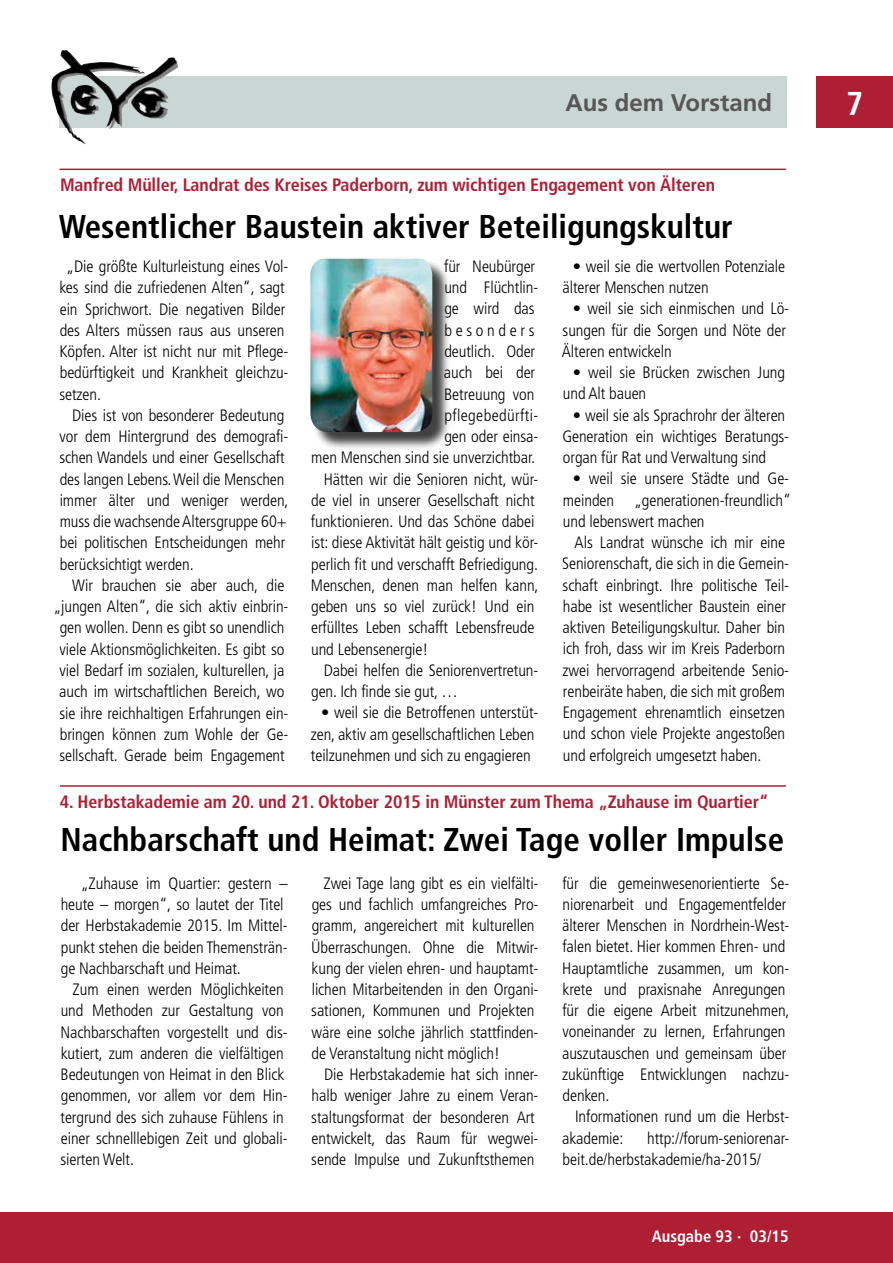
<style>
.page{position:relative;width:893px;height:1263px;background:#fff}
.page>*{position:absolute;margin:0;border:0;box-sizing:border-box;transform-origin:0 0}
.t1{font:700 condensed 33px "Frutiger";color:#000}
.t2{font:700 condensed 33px "Frutiger";color:#fff}
.t3{font:700 24px "Frutiger";color:#565656}
.t4{font:700 condensed 18px "Frutiger";letter-spacing:-.005em;color:#ae1f34}
.t5{font:300 condensed 16.5px/21.3px "Frutiger";letter-spacing:-.005em;color:#000}
.t6{font:300 condensed 16.5px "Frutiger";letter-spacing:.025em;color:#000}
.t7{font:700 condensed 16.5px "Frutiger";color:#fff}
.t8{font:300 condensed 16.5px "Frutiger";letter-spacing:.225em;color:#000}
</style>
<div class="page">
<div style="left:0;top:1212px;width:893px;height:51px;background:#ae1f34"></div>
<div style="left:816px;top:77px;width:77px;height:51px;background:#ae1f34"></div>
<div style="left:60px;top:77px;width:727px;height:51px;background:#cad6d3"></div>
<img style="left:51px;top:50px;width:20px;height:64px">
<hr style="left:60px;top:785px;width:726px;height:2px;background:#ae1f34">
<hr style="left:60px;top:169px;width:726px;height:1px;background:#ae1f34">
<div style="left:313px;top:259px;width:138px;height:192px;background:#000;opacity:.75"></div>
<img style="left:310px;top:257px;width:122px;height:175px">
<h2 class="t3" style="left:566px;top:88px;width:208px">Aus dem Vorstand</h2>
<p class="t4" style="left:60px;top:174px;width:657px">Manfred Müller, Landrat des Kreises Paderborn, zum wichtigen Engagement von Älteren</p>
<h1 class="t1" style="left:59px;top:207px;width:676px">Wesentlicher Baustein aktiver Beteiligungskultur</h1>
<p class="t5" style="left:59px;top:256px;width:231px;text-indent:7px">„Die größte Kulturleistung eines Vol&shy;kes sind die zufriedenen Alten“, sagt ein Sprichwort. Die negativen Bilder des Alters müssen raus aus unseren Köpfen. Alter ist nicht nur mit Pflege&shy;bedürftigkeit und Krankheit gleichzu&shy;setzen.</p>
<p class="t5" style="left:59px;top:405px;width:231px;text-indent:13px">Dies ist von besonderer Bedeutung vor dem Hintergrund des demografi&shy;schen Wandels und einer Gesellschaft des langen Lebens. Weil die Menschen immer älter und weniger werden, muss die wachsende Altersgruppe 60+ bei politischen Entscheidungen mehr berücksichtigt werden.</p>
<p class="t5" style="left:53px;top:575px;width:237px;text-align:right">Wir brauchen sie aber auch, die „jungen Alten“, die sich aktiv einbrin&shy;gen wollen. Denn es gibt so unendlich viele Aktionsmöglichkeiten. Es gibt so viel Bedarf im sozialen, kulturellen, ja auch im wirtschaftlichen Bereich, wo sie ihre reichhaltigen Erfahrungen ein&shy;bringen können zum Wohle der Ge&shy;sellschaft. Gerade beim Engagement</p>
<p class="t5" style="left:444px;top:256px;width:93px">für Neubürger</p>
<p class="t5" style="left:444px;top:277px;width:96px">und Flüchtlin-</p>
<p class="t5" style="left:444px;top:298px;width:92px">ge wird das</p>
<p class="t8" style="left:444px;top:321px;width:92px">besonders</p>
<p class="t5" style="left:444px;top:341px;width:92px">deutlich. Oder</p>
<p class="t5" style="left:444px;top:362px;width:93px">auch bei der</p>
<p class="t5" style="left:444px;top:383px;width:92px">Betreuung von</p>
<p class="t6" style="left:444px;top:406px;width:95px">pflegebedürfti-</p>
<p class="t5" style="left:444px;top:426px;width:95px">gen oder einsa-</p>
<p class="t5" style="left:311px;top:447px;width:225px">men Menschen sind sie unverzichtbar.</p>
<p class="t5" style="left:324px;top:468px;width:216px">Hätten wir die Senioren nicht, wür-</p>
<p class="t5" style="left:311px;top:490px;width:225px">de viel in unserer Gesellschaft nicht</p>
<p class="t5" style="left:311px;top:511px;width:225px">funktionieren. Und das Schöne dabei</p>
<p class="t5" style="left:311px;top:532px;width:229px">ist: diese Aktivität hält geistig und kör-</p>
<p class="t5" style="left:311px;top:553px;width:228px">perlich fit und verschafft Befriedigung.</p>
<p class="t5" style="left:311px;top:575px;width:229px">Menschen, denen man helfen kann,</p>
<p class="t5" style="left:311px;top:596px;width:225px">geben uns so viel zurück! Und ein</p>
<p class="t5" style="left:311px;top:617px;width:225px">erfülltes Leben schafft Lebensfreude</p>
<p class="t5" style="left:311px;top:638px;width:119px">und Lebensenergie!</p>
<p class="t5" style="left:324px;top:660px;width:216px">Dabei helfen die Seniorenvertretun-</p>
<p class="t5" style="left:311px;top:681px;width:148px">gen. Ich finde sie gut, …</p>
<p class="t5" style="left:311px;top:702px;width:229px;text-indent:10px">• weil sie die Betroffenen unterstüt&shy;zen, aktiv am gesellschaftlichen Leben teilzunehmen und sich zu engagieren</p>
<p class="t5" style="left:562px;top:256px;width:224px;text-indent:10px">• weil sie die wertvollen Potenziale älterer Menschen nutzen</p>
<p class="t5" style="left:562px;top:298px;width:229px;text-indent:11px">• weil sie sich einmischen und Lö&shy;sungen für die Sorgen und Nöte der<br>Älteren entwickeln</p>
<p class="t5" style="left:563px;top:362px;width:224px;text-indent:10px">• weil sie Brücken zwischen Jung und Alt bauen</p>
<p class="t5" style="left:562px;top:404px;width:228px;text-indent:11px">• weil sie als Sprachrohr der älteren<br>Generation ein wichtiges Beratungs&shy;organ für Rat und Verwaltung sind</p>
<p class="t5" style="left:563px;top:468px;width:229px;text-align:justify;text-indent:10px">• weil sie unsere Städte und Ge&shy;meinden „generationen-freundlich“ und lebenswert machen</p>
<p class="t5" style="left:562px;top:532px;width:228px;text-indent:12px">Als Landrat wünsche ich mir eine Seniorenschaft, die sich in die Gemein&shy;schaft einbringt. Ihre politische Teil&shy;habe ist wesentlicher Baustein einer aktiven Beteiligungskultur. Daher bin ich froh, dass wir im Kreis Paderborn zwei hervorragend arbeitende Senio&shy;renbeiräte haben, die sich mit großem Engagement ehrenamtlich einsetzen und schon viele Projekte angestoßen und erfolgreich umgesetzt haben.</p>
<p class="t4" style="left:60px;top:791px;width:710px">4. Herbstakademie am 20. und 21. Oktober 2015 in Münster zum Thema „Zuhause im Quartier“</p>
<h1 class="t1" style="left:61px;top:819px;width:725px">Nachbarschaft und Heimat: Zwei Tage voller Impulse</h1>
<p class="t5" style="left:311px;top:873px;width:229px;text-indent:12px">Zwei Tage lang gibt es ein vielfälti&shy;ges und fachlich umfangreiches Pro&shy;gramm, angereichert mit kulturellen Überraschungen. Ohne die Mitwir&shy;kung der vielen ehren- und hauptamt&shy;lichen Mitarbeitenden in den Organi&shy;sationen, Kommunen und Projekten wäre eine solche jährlich stattfinden&shy;de Veranstaltung nicht möglich!</p>
<p class="t5" style="left:311px;top:1064px;width:229px;text-indent:13px">Die Herbstakademie hat sich inner&shy;halb weniger Jahre zu einem Veran&shy;staltungsformat der besonderen Art entwickelt, das Raum für wegwei&shy;sende Impulse und Zukunftsthemen</p>
<p class="t5" style="left:562px;top:872px;width:229px">für die gemeinwesenorientierte Se&shy;niorenarbeit und Engagementfelder älterer Menschen in Nordrhein-West&shy;falen bietet. Hier kommen Ehren- und Hauptamtliche zusammen, um kon&shy;krete und praxisnahe Anregungen für die eigene Arbeit mitzunehmen, voneinander zu lernen, Erfahrungen auszutauschen und gemeinsam über zukünftige Entwicklungen nachzu&shy;denken.</p>
<p class="t5" style="left:562px;top:1106px;width:229px;text-indent:13px">Informationen rund um die Herbst&shy;akademie:</p>
<p class="t5" style="left:61px;top:873px;width:229px;text-indent:20px">„Zuhause im Quartier: gestern – heute – morgen“, so lautet der Titel der Herbstakademie 2015. Im Mittel&shy;punkt stehen die beiden Themensträn&shy;ge Nachbarschaft und Heimat.</p>
<p class="t5" style="left:60px;top:979px;width:229px;text-indent:12px">Zum einen werden Möglichkeiten und Methoden zur Gestaltung von Nachbarschaften vorgestellt und dis&shy;kutiert, zum anderen die vielfältigen Bedeutungen von Heimat in den Blick genommen, vor allem vor dem Hin&shy;tergrund des sich zuhause Fühlens in einer schnelllebigen Zeit und globali&shy;sierten Welt.</p>
<p class="t5" style="left:563px;top:1127px;width:228px;text-indent:85px">http://forum-seniorenar&shy;beit.de/herbstakademie/ha-2015/</p>
<p class="t7" style="left:652px;top:1226px;width:139px">Ausgabe 93 · 03/15</p>
<h1 class="t2" style="left:846px;top:84px;width:19px">7</h1>
</div>
